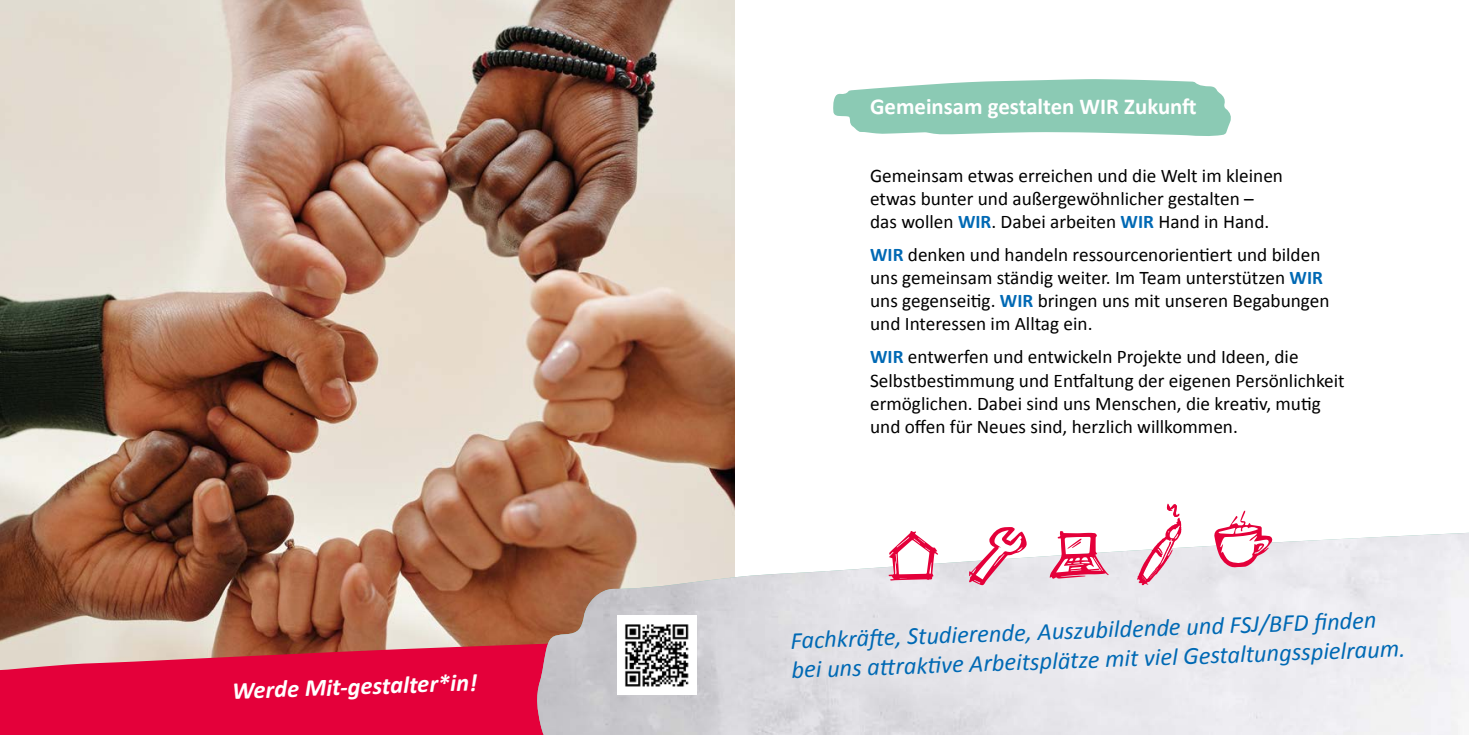
<style>
.page{position:relative;width:1469px;height:735px;background:#fff}
.page>*{position:absolute;margin:0;border:0;box-sizing:border-box;transform-origin:0 0}
.t1{font:italic 24.5px/29.4px "Calibri";color:#0069b4}
.t2{font:italic 700 24.5px "Calibri";color:#fff}
.t3{font:700 22.75px "Calibri";color:#fff}
.t4{font:19.25px/23.1px "Calibri";color:#000}
.s1{font-weight:700;color:#0069b4}
</style>
<div class="page">
<img style="left:0;top:0;width:734px;height:640px">
<svg style="left:0;top:640px;width:535px;height:94px;background:#df1c49"></svg>
<svg style="left:833px;top:79px;width:398px;height:57px;background:#9bd1be"></svg>
<img style="left:536px;top:532px;width:932px;height:202px">
<svg style="left:888px;top:531px;width:50px;height:49px"></svg>
<svg style="left:968px;top:527px;width:58px;height:58px"></svg>
<svg style="left:1049px;top:531px;width:59px;height:48px"></svg>
<svg style="left:1137px;top:503px;width:44px;height:82px"></svg>
<svg style="left:1213px;top:510px;width:60px;height:58px"></svg>
<img style="left:617px;top:615px;width:79px;height:79px">
<p class="t2" style="left:232px;top:674px;width:246px;rotate:-2deg">Werde Mit-gestalter*in!</p>
<p class="t3" style="left:870px;top:92px;width:328px">Gemeinsam gestalten WIR Zukunft</p>
<p class="t4" style="left:870px;top:164px;width:414px">Gemeinsam etwas erreichen und die Welt im kleinen etwas bunter und außergewöhnlicher gestalten – das wollen <span class="s1">WIR</span>. Dabei arbeiten <span class="s1">WIR</span> Hand in Hand.</p>
<p class="t4" style="left:870px;top:243px;width:461px"><span class="s1">WIR</span> denken und handeln ressourcenorientiert und bilden uns gemeinsam ständig weiter. Im Team unterstützen <span class="s1">WIR </span>uns gegenseitig. <span class="s1">WIR</span> bringen uns mit unseren Begabungen und Interessen im Alltag ein.</p>
<p class="t4" style="left:870px;top:345px;width:476px"><span class="s1">WIR</span> entwerfen und entwickeln Projekte und Ideen, die Selbstbestimmung und Entfaltung der eigenen Persönlichkeit ermöglichen. Dabei sind uns Menschen, die kreativ, mutig und offen für Neues sind, herzlich willkommen.</p>
<p class="t1" style="left:790px;top:624px;width:615px;rotate:-2deg">Fachkräft e, Studierende, Auszubildende und FSJ/BFD fi nden bei uns att rakti ve Arbeitsplätze mit viel Gestaltungsspielraum.</p>
</div>
